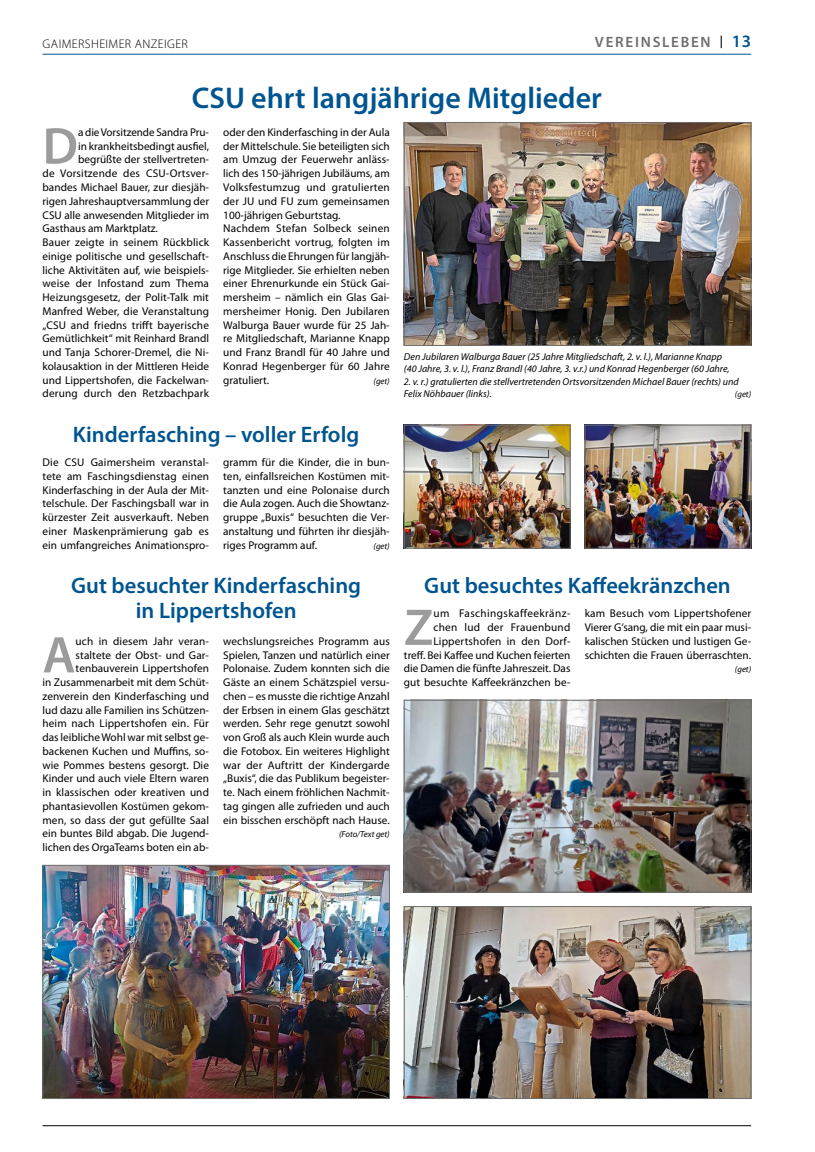
<style>
.page{position:relative;width:815px;height:1152px;background:#fff}
.page>*{position:absolute;margin:0;border:0;box-sizing:border-box;transform-origin:0 0}
.Grundschrift_Textanfang_Initial{font:600 52px "Myriad Pro";color:#9c9c9d}
.Überschrift_3sp{font:600 30px "Myriad Pro";color:#005590}
.Überschrift_2sp{font:600 22.5px/25px "Myriad Pro";color:#005590;text-align:center}
.t1{font:600 15px "Myriad Pro";letter-spacing:.12em;color:#6e6e6e}
.t2{font:300 12.5px "Myriad Pro";letter-spacing:.035em;color:#000}
.Grundschrift_Textanfang_Initial-2{font:11.25px/13.8px "Myriad Pro";color:#000;text-align:right}
.Grundschrift{font:11.25px/13.8px "Myriad Pro";letter-spacing:.005em;color:#000;text-align:justify}
.Bildtext{font:italic 10px/12.5px "Myriad Pro";color:#000}
.Grundschrift_Textanfang_Initial-3{font:italic 8.75px "Myriad Pro";color:#000}
.Grundschrift-2{font:italic 8.75px "Myriad Pro";color:#000}
.Bildtext-2{font:italic 8.75px "Myriad Pro";color:#000}
.s1{font-size:17.5px;color:#005590}
</style>
<div class="page">
<hr style="left:43px;top:1125px;width:708px;height:1px;background:#000">
<hr style="left:43px;top:54px;width:708px;height:1px;background:#005590">
<img style="left:45px;top:867px;width:343px;height:229px">
<div style="left:43px;top:865px;width:347px;height:233px;border:1px solid #6e6e6e"></div>
<img style="left:406px;top:702px;width:343px;height:188px">
<div style="left:404px;top:700px;width:347px;height:192px;border:1px solid #6e6e6e"></div>
<img style="left:406px;top:908px;width:343px;height:188px">
<div style="left:404px;top:906px;width:347px;height:192px;border:1px solid #6e6e6e"></div>
<img style="left:406px;top:124px;width:343px;height:220px">
<div style="left:404px;top:122px;width:347px;height:224px;border:1px solid #6e6e6e"></div>
<img style="left:406px;top:427px;width:162px;height:119px">
<div style="left:404px;top:425px;width:166px;height:123px;border:1px solid #6e6e6e"></div>
<img style="left:587px;top:427px;width:162px;height:119px">
<div style="left:585px;top:425px;width:166px;height:123px;border:1px solid #6e6e6e"></div>
<p class="t2" style="left:43px;top:36px;width:147px">GAIMERSHEIMER ANZEIGER</p>
<p class="t1" style="left:595px;top:33px;width:158px">VEREINSLEBEN <sup>|</sup> <span class="s1">13</span></p>
<p class="Überschrift_3sp" style="left:192px;top:78px;width:411px">CSU ehrt langjährige Mitglieder</p>
<p class="Grundschrift_Textanfang_Initial" style="left:43px;top:113px;width:37px">D</p>
<p class="Grundschrift_Textanfang_Initial-2" style="left:78px;top:126px;width:132px">a die Vorsitzende Sandra Pru-</p>
<p class="Grundschrift_Textanfang_Initial-2" style="left:78px;top:139px;width:133px">in krankheitsbedingt ausfiel,</p>
<p class="Grundschrift_Textanfang_Initial-2" style="left:78px;top:153px;width:132px">begrüßte der stellvertreten-</p>
<p class="Grundschrift_Textanfang_Initial-2" style="left:43px;top:167px;width:168px">de Vorsitzende des CSU-Ortsver-</p>
<p class="Grundschrift_Textanfang_Initial-2" style="left:43px;top:181px;width:168px">bandes Michael Bauer, zur diesjäh-</p>
<p class="Grundschrift_Textanfang_Initial-2" style="left:43px;top:194px;width:168px">rigen Jahreshauptversammlung der</p>
<p class="Grundschrift_Textanfang_Initial-2" style="left:43px;top:208px;width:168px">CSU alle anwesenden Mitglieder im</p>
<p class="Grundschrift_Textanfang_Initial-2" style="left:43px;top:222px;width:117px">Gasthaus am Marktplatz.</p>
<p class="Grundschrift" style="left:43px;top:236px;width:168px">Bauer zeigte in seinem Rückblick einige politische und gesellschaft&shy;liche Aktivitäten auf, wie beispiels&shy;weise der Infostand zum Thema Heizungsgesetz, der Polit-Talk mit Manfred Weber, die Veranstaltung „CSU and friedns trifft bayerische Gemütlichkeit“ mit Reinhard Brandl und Tanja Schorer-Dremel, die Ni&shy;kolausaktion in der Mittleren Heide und Lippertshofen, die Fackelwan&shy;derung durch den Retzbachpark</p>
<p class="Grundschrift" style="left:223px;top:126px;width:168px">oder den Kinderfasching in der Aula der Mittelschule. Sie beteiligten sich am Umzug der Feuerwehr anläss&shy;lich des 150-jährigen Jubiläums, am Volksfestumzug und gratulierten der JU und FU zum gemeinsamen 100-jährigen Geburtstag.</p>
<p class="Grundschrift" style="left:223px;top:222px;width:168px">Nachdem Stefan Solbeck seinen Kassenbericht vortrug, folgten im Anschluss die Ehrungen für langjäh&shy;rige Mitglieder. Sie erhielten neben einer Ehrenurkunde ein Stück Gai&shy;mersheim – nämlich ein Glas Gai&shy;mersheimer Honig. Den Jubilaren Walburga Bauer wurde für 25 Jah&shy;re Mitgliedschaft, Marianne Knapp und Franz Brandl für 40 Jahre und Konrad Hegenberger für 60 Jahre gratuliert.</p>
<p class="Grundschrift-2" style="left:374px;top:376px;width:18px">(get)</p>
<p class="Überschrift_2sp" style="left:73px;top:421px;width:288px">Kinderfasching – voller Erfolg</p>
<p class="Grundschrift" style="left:43px;top:456px;width:168px">Die CSU Gaimersheim veranstal&shy;tete am Faschingsdienstag einen Kinderfasching in der Aula der Mit&shy;telschule. Der Faschingsball war in kürzester Zeit ausverkauft. Neben einer Maskenprämierung gab es ein umfangreiches Animationspro-</p>
<p class="Grundschrift" style="left:223px;top:456px;width:168px">gramm für die Kinder, die in bun&shy;ten, einfallsreichen Kostümen mit&shy;tanzten und eine Polonaise durch die Aula zogen. Auch die Showtanz&shy;gruppe „Buxis“ besuchten die Ver&shy;anstaltung und führten ihr diesjäh&shy;riges Programm auf.</p>
<p class="Grundschrift-2" style="left:374px;top:541px;width:18px">(get)</p>
<p class="Überschrift_2sp" style="left:71px;top:572px;width:291px">Gut besuchter Kinderfasching in Lippertshofen</p>
<p class="Grundschrift_Textanfang_Initial" style="left:43px;top:622px;width:35px">A</p>
<p class="Grundschrift_Textanfang_Initial-2" style="left:43px;top:634px;width:168px">uch in diesem Jahr veran&shy;staltete der Obst- und Gar&shy;tenbauverein Lippertshofen<br>in Zusammenarbeit mit dem Schüt&shy;zenverein den Kinderfasching und lud dazu alle Familien ins Schützen&shy;heim nach Lippertshofen ein. Für das leibliche Wohl war mit selbst ge&shy;backenen Kuchen und Muffins, so&shy;wie Pommes bestens gesorgt. Die<br>Kinder und auch viele Eltern waren in klassischen oder kreativen und phantasievollen Kostümen gekom&shy;men, so dass der gut gefüllte Saal ein buntes Bild abgab. Die Jugend&shy;lichen des OrgaTeams boten ein ab-</p>
<p class="Grundschrift_Textanfang_Initial-2" style="left:223px;top:634px;width:168px;text-align:justify">wechslungsreiches Programm aus Spielen, Tanzen und natürlich einer Polonaise. Zudem konnten sich die Gäste an einem Schätzspiel versu&shy;chen – es musste die richtige Anzahl der Erbsen in einem Glas geschätzt werden. Sehr rege genutzt sowohl von Groß als auch Klein wurde auch die Fotobox. Ein weiteres Highlight war der Auftritt der Kindergarde „Buxis“, die das Publikum begeister&shy;te. Nach einem fröhlichen Nachmit&shy;tag gingen alle zufrieden und auch ein bisschen erschöpft nach Hause.</p>
<p class="Grundschrift_Textanfang_Initial-3" style="left:339px;top:830px;width:52px">(Foto/Text get)</p>
<p class="Bildtext" style="left:404px;top:350px;width:327px">Den Jubilaren Walburga Bauer (25 Jahre Mitgliedschaft, 2. v. l.), Marianne Knapp (40 Jahre, 3. v. l.), Franz Brandl (40 Jahre, 3. v.r.) und Konrad Hegenberger (60 Jahre,</p>
<p class="Bildtext" style="left:404px;top:375px;width:336px">2. v. r.) gratulierten die stellvertretenden Ortsvorsitzenden Michael Bauer (rechts) und<br>Felix Nöhbauer (links).</p>
<p class="Bildtext-2" style="left:735px;top:389px;width:18px">(get)</p>
<p class="Überschrift_2sp" style="left:424px;top:572px;width:308px">Gut besuchtes Kaffeekränzchen</p>
<p class="Grundschrift_Textanfang_Initial" style="left:404px;top:594px;width:31px">Z</p>
<p class="Grundschrift_Textanfang_Initial-2" style="left:404px;top:607px;width:168px">um Faschingskaffeekränz-<br>chen lud der Frauenbund<br>Lippertshofen in den Dorf-<br>treff. Bei Kaffee und Kuchen feierten die Damen die fünfte Jahreszeit. Das gut besuchte Kaffeekränzchen be-</p>
<p class="Grundschrift_Textanfang_Initial-2" style="left:585px;top:607px;width:168px;text-align:justify">kam Besuch vom Lippertshofener Vierer G‘sang, die mit ein paar musi&shy;kalischen Stücken und lustigen Ge&shy;schichten die Frauen überraschten.</p>
<p class="Grundschrift_Textanfang_Initial-3" style="left:735px;top:665px;width:18px">(get)</p>
</div>
